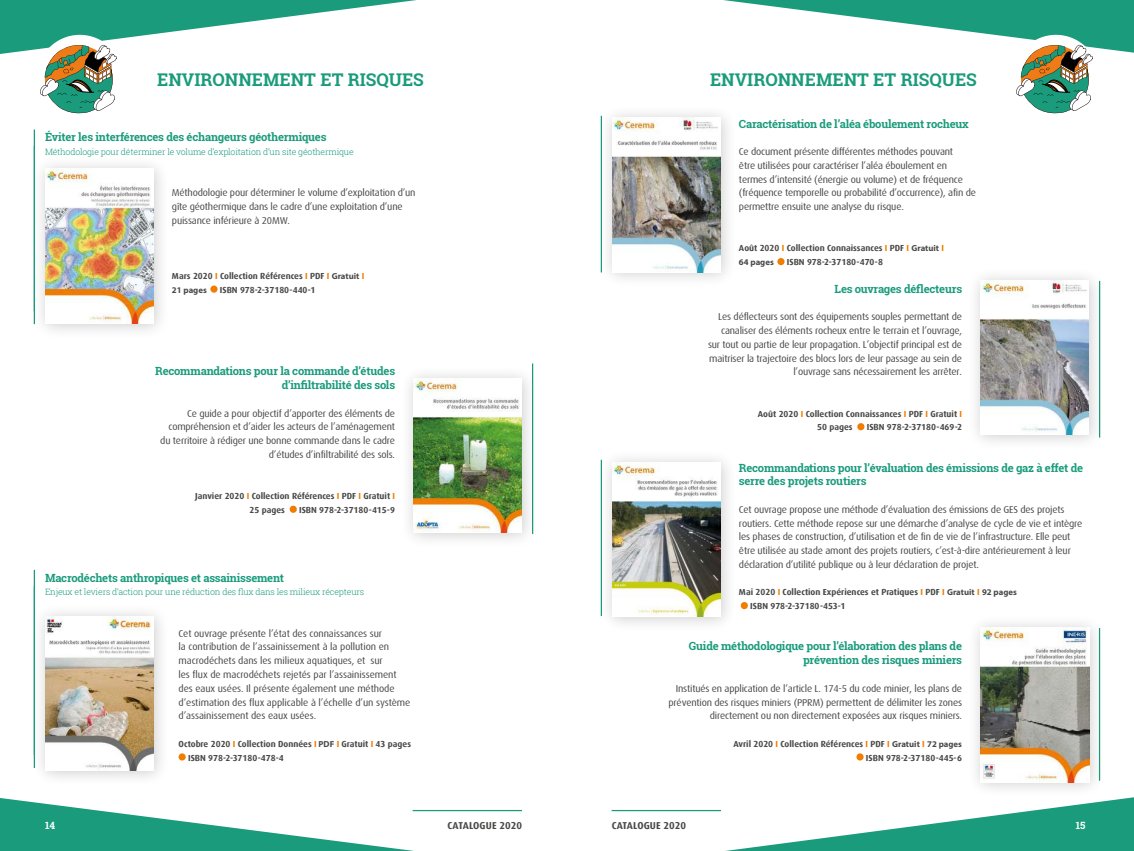
<style>
.page{position:relative;width:1134px;height:851px;background:#fff}
.page>*{position:absolute;margin:0;border:0;box-sizing:border-box;transform-origin:0 0}
.t1{font:700 17.5px "Roboto Slab";color:#1a9b7c}
.t2{font:700 11.25px/13.8px "Roboto Slab";letter-spacing:-.02em;color:#1a9b7c;text-align:right}
.t3{font:10px/13.8px "Dax";letter-spacing:-.02em;color:#494948}
.t4{font:700 10px "Dax";color:#494948}
.t5{font:700 10px "Roboto Slab";color:#fff}
.t6{font:700 8.75px/13.8px "Dax";color:#494948}
.t7{font:300 8.75px "Roboto Slab";letter-spacing:-.02em;color:#1a9b7c}
.t8{font:700 8.75px "Myriad Pro";color:#494948}
.s1{color:#f07d00}
.s2{font-family:"Myriad Pro"}
</style>
<div class="page">
<svg style="left:611px;top:797px;width:523px;height:53px"></svg>
<svg style="left:0;top:798px;width:522px;height:52px"></svg>
<hr style="left:413px;top:809px;width:109px;height:2px;background:#1a9b7c">
<hr style="left:612px;top:809px;width:109px;height:2px;background:#1a9b7c">
<svg style="left:0;top:0;width:417px;height:114px"></svg>
<svg style="left:723px;top:0;width:411px;height:114px"></svg>
<hr style="left:34px;top:129px;width:1px;height:182px;background:#1a9b7c">
<div style="left:31px;top:155px;width:139px;height:185px;background:#000;opacity:.2"></div>
<img style="left:45px;top:169px;width:109px;height:154px">
<div style="left:210px;top:285px;width:8px;height:7px;background:#f07d00;border-radius:50%"></div>
<hr style="left:532px;top:363px;width:1px;height:171px;background:#1a9b7c">
<div style="left:400px;top:364px;width:138px;height:185px;background:#000;opacity:.2"></div>
<img style="left:413px;top:378px;width:109px;height:154px">
<div style="left:290px;top:505px;width:7px;height:7px;background:#f07d00;border-radius:50%"></div>
<div style="left:31px;top:602px;width:139px;height:185px;background:#000;opacity:.2"></div>
<img style="left:45px;top:616px;width:109px;height:154px">
<hr style="left:34px;top:569px;width:1px;height:185px;background:#1a9b7c">
<hr style="left:34px;top:586px;width:1px;height:181px;background:#1a9b7c">
<div style="left:179px;top:753px;width:7px;height:7px;background:#f07d00;border-radius:50%"></div>
<div style="left:598px;top:104px;width:139px;height:184px;background:#000;opacity:.2"></div>
<img style="left:612px;top:117px;width:109px;height:155px">
<div style="left:777px;top:258px;width:7px;height:7px;background:#f07d00;border-radius:50%"></div>
<div style="left:598px;top:448px;width:139px;height:185px;background:#000;opacity:.2"></div>
<img style="left:612px;top:462px;width:109px;height:154px">
<div style="left:741px;top:602px;width:7px;height:7px;background:#f07d00;border-radius:50%"></div>
<div style="left:967px;top:266px;width:138px;height:185px;background:#000;opacity:.2"></div>
<img style="left:980px;top:280px;width:109px;height:155px">
<div style="left:857px;top:423px;width:7px;height:7px;background:#f07d00;border-radius:50%"></div>
<div style="left:967px;top:613px;width:138px;height:185px;background:#000;opacity:.2"></div>
<img style="left:980px;top:627px;width:109px;height:155px">
<div style="left:856px;top:753px;width:8px;height:7px;background:#f07d00;border-radius:50%"></div>
<h1 class="t1" style="left:157px;top:68px;width:268px">ENVIRONNEMENT ET RISQUES</h1>
<h1 class="t1" style="left:710px;top:68px;width:268px">ENVIRONNEMENT ET RISQUES</h1>
<p class="t2" style="left:45px;top:130px;width:283px">Éviter les interférences des échangeurs géothermiques</p>
<p class="t7" style="left:45px;top:146px;width:310px">Méthodologie pour déterminer le volume d’exploitation d’un site géothermique</p>
<p class="t3" style="left:172px;top:186px;width:245px">Méthodologie pour déterminer le volume d’exploitation d’un gîte géothermique dans le cadre d’une exploitation d’une puissance inférieure à 20MW.</p>
<p class="t6" style="left:172px;top:269px;width:194px">Mars 2020 <span class="s1">I</span> Collection Références <span class="s1">I</span> PDF <span class="s1">I</span> <span class="s2">Gratuit</span> <span class="s1">I</span></p>
<p class="t8" style="left:172px;top:284px;width:36px">21 pages</p>
<p class="t6" style="left:220px;top:283px;width:97px">ISBN 978-2-37180-440-1</p>
<p class="t2" style="left:155px;top:364px;width:241px">Recommandations pour la commande d’études d’infiltrabilité des sols</p>
<p class="t3" style="left:160px;top:406px;width:236px;text-align:right">Ce guide a pour objectif d’apporter des éléments de compréhension et d’aider les acteurs de l’aménagement du territoire à rédiger une bonne commande dans le cadre d’études d’infiltrabilité des sols.</p>
<p class="t6" style="left:250px;top:489px;width:147px;text-indent:-54px">Janvier 2020 <span class="s1">I</span> Collection Références <span class="s1">I</span> PDF <span class="s1">I</span> Gratuit <span class="s1">I<br></span>25 pages</p>
<p class="t6" style="left:299px;top:503px;width:97px">ISBN 978-2-37180-415-9</p>
<p class="t2" style="left:45px;top:570px;width:241px">Macrodéchets anthropiques et assainissement</p>
<p class="t7" style="left:45px;top:586px;width:321px">Enjeux et leviers d’action pour une réduction des flux dans les milieux récepteurs</p>
<p class="t3" style="left:179px;top:626px;width:233px">Cet ouvrage présente l’état des connaissances sur<br>la contribution de l’assainissement à la pollution en macrodéchets dans les milieux aquatiques, et sur<br>les flux de macrodéchets rejetés par l’assainissement des eaux usées. Il présente également une méthode d’estimation des flux applicable à l’échelle d’un système d’assainissement des eaux usées.</p>
<p class="t6" style="left:188px;top:736px;width:224px;text-indent:-10px">Octobre 2020 <span class="s1">I</span> Collection Données <span class="s1">I</span> <span class="s2">PDF</span> <span class="s1">I</span> Gratuit <span class="s1">I</span> 43 pages<br>ISBN 978-2-37180-478-4</p>
<p class="t2" style="left:739px;top:116px;width:231px">Caractérisation de l’aléa éboulement rocheux</p>
<p class="t3" style="left:739px;top:145px;width:239px">Ce document présente différentes méthodes pouvant<br>être utilisées pour caractériser l’aléa éboulement en termes d’intensité (énergie ou volume) et de fréquence (fréquence temporelle ou probabilité d’occurrence), afin de permettre ensuite une analyse du risque.</p>
<p class="t6" style="left:739px;top:241px;width:207px">Août 2020 <span class="s1">I</span> Collection Connaissances <span class="s1">I</span> PDF <span class="s1">I</span> <span class="s2">Gratuit</span> <span class="s1">I</span></p>
<p class="t8" style="left:739px;top:256px;width:36px">64 pages</p>
<p class="t6" style="left:787px;top:255px;width:98px">ISBN 978-2-37180-470-8</p>
<p class="t2" style="left:835px;top:281px;width:129px">Les ouvrages déflecteurs</p>
<p class="t3" style="left:708px;top:310px;width:256px;text-align:right">Les déflecteurs sont des équipements souples permettant de canaliser des éléments rocheux entre le terrain et l’ouvrage, sur tout ou partie de leur propagation. L’objectif principal est de maitriser la trajectoire des blocs lors de leur passage au sein de l’ouvrage sans nécessairement les arrêter.</p>
<p class="t6" style="left:817px;top:406px;width:146px;text-indent:-59px">Août 2020 <span class="s1">I</span> Collection Connaissances <span class="s1">I</span> PDF <span class="s1">I</span> Gratuit <span class="s1">I<br></span>50 pages</p>
<p class="t6" style="left:867px;top:420px;width:97px">ISBN 978-2-37180-469-2</p>
<p class="t2" style="left:739px;top:460px;width:346px;text-align:left">Recommandations pour l’évaluation des émissions de gaz à effet de serre des projets routiers</p>
<p class="t3" style="left:739px;top:502px;width:345px">Cet ouvrage propose une méthode d’évaluation des émissions de GES des projets routiers. Cette méthode repose sur une démarche d’analyse de cycle de vie et intègre les phases de construction, d’utilisation et de fin de vie de l’infrastructure. Elle peut être utilisée au stade amont des projets routiers, c’est-à-dire antérieurement à leur déclaration d’utilité publique ou à leur déclaration de projet.</p>
<p class="t6" style="left:750px;top:585px;width:268px;text-indent:-11px">Mai 2020 <span class="s1">I</span> Collection Expériences et Pratiques <span class="s1">I</span> PDF <span class="s1">I</span> <span class="s2">Gratuit</span> <span class="s1">I</span> <span class="s2">92 pages<br></span>ISBN 978-2-37180-453-1</p>
<p class="t2" style="left:689px;top:639px;width:275px">Guide méthodologique pour l’élaboration des plans de prévention des risques miniers</p>
<p class="t3" style="left:668px;top:681px;width:295px;text-align:right">Institués en application de l’article L. 174-5 du code minier, les plans de prévention des risques miniers (PPRM) permettent de délimiter les zones directement ou non directement exposées aux risques miniers.</p>
<p class="t6" style="left:733px;top:736px;width:230px;text-align:right">Avril 2020 <span class="s1">I</span> Collection Références <span class="s1">I</span> PDF <span class="s1">I</span> <span class="s2">Gratuit</span> <span class="s1">I</span> <span class="s2">72 pages<br></span>ISBN 978-2-37180-445-6</p>
<p class="t5" style="left:45px;top:818px;width:12px">14</p>
<p class="t4" style="left:448px;top:820px;width:76px">CATALOGUE 2020</p>
<p class="t4" style="left:612px;top:820px;width:76px">CATALOGUE 2020</p>
<p class="t5" style="left:1076px;top:818px;width:11px">15</p>
</div>
